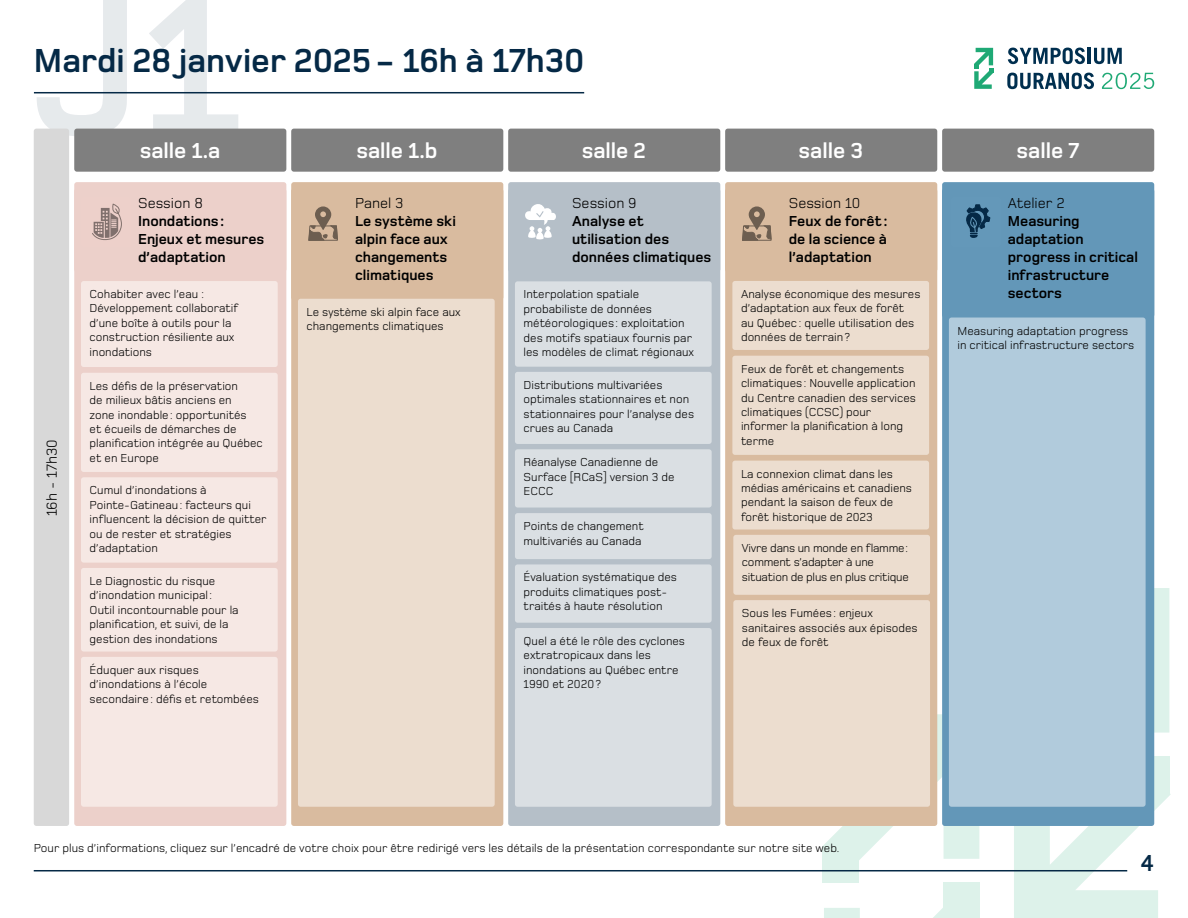
<style>
.page{position:relative;width:1188px;height:918px;background:#fff}
.page>*{position:absolute;margin:0;border:0;box-sizing:border-box;transform-origin:0 0}
.t1{font:700 202.5px "Foundry Monoline OT2";color:#052946}
.t2{font:700 34.5px "Foundry Monoline OT2";color:#052946}
.t3{font:700 24px "Foundry Monoline OT2";color:#052946}
.t4{font:700 22.5px "Foundry Monoline OT2";color:#fff}
.t5{font:700 15px/18px "Foundry Monoline OT2";color:#000}
.t6{font:15px "Foundry Monoline OT2";color:#000}
.t7{font:12px/14.4px "Foundry Monoline OT2";color:#000}
.t8{font:12px/14.4px "Foundry Monoline OT2";letter-spacing:-.02em;color:#000}
</style>
<div class="page">
<svg style="left:823px;top:714px;width:156px;height:158px"></svg>
<svg style="left:824px;top:895px;width:120px;height:23px"></svg>
<div style="left:822px;top:846px;width:37px;height:37px;background:#ddf2ea"></div>
<div style="left:944px;top:882px;width:36px;height:36px;background:#ddf2ea"></div>
<svg style="left:1154px;top:588px;width:15px;height:157px;background:#ddf1ea"></svg>
<svg style="left:1014px;top:794px;width:157px;height:124px"></svg>
<svg style="left:1154px;top:756px;width:16px;height:39px"></svg>
<div style="left:725px;top:182px;width:212px;height:644px;background:#d9bb9f;border-radius:3px"></div>
<div style="left:942px;top:182px;width:212px;height:644px;background:#6397b8;border-radius:3px"></div>
<svg style="left:966px;top:204px;width:24px;height:34px"></svg>
<div style="left:508px;top:182px;width:212px;height:644px;background:#b5bfc8;border-radius:3px"></div>
<svg style="left:525px;top:204px;width:31px;height:35px"></svg>
<div style="left:291px;top:182px;width:212px;height:644px;background:#d9bb9f;border-radius:3px"></div>
<svg style="left:308px;top:206px;width:30px;height:35px"></svg>
<svg style="left:742px;top:206px;width:30px;height:35px"></svg>
<div style="left:74px;top:182px;width:212px;height:644px;background:#ecd0ca;border-radius:3px"></div>
<svg style="left:92px;top:203px;width:30px;height:37px"></svg>
<hr style="left:34px;top:92px;width:550px;height:1px;background:#052946">
<hr style="left:34px;top:870px;width:1093px;height:1px;background:#052946">
<div style="left:74px;top:129px;width:212px;height:43px;background:#7f7f7f;border-radius:3px"></div>
<div style="left:34px;top:129px;width:35px;height:697px;background:#d8d8d8;border-radius:3px"></div>
<div style="left:81px;top:281px;width:197px;height:86px;background:#f6e8e4;border-radius:3px"></div>
<div style="left:515px;top:281px;width:197px;height:86px;background:#dadfe3;border-radius:3px"></div>
<div style="left:949px;top:318px;width:197px;height:489px;background:#b1cbdc;border-radius:3px"></div>
<div style="left:298px;top:299px;width:197px;height:508px;background:#ecddcf;border-radius:3px"></div>
<div style="left:732px;top:281px;width:197px;height:69px;background:#ecddcf;border-radius:3px"></div>
<div style="left:81px;top:373px;width:197px;height:99px;background:#f6e8e4;border-radius:3px"></div>
<div style="left:515px;top:372px;width:197px;height:72px;background:#dadfe3;border-radius:3px"></div>
<div style="left:732px;top:356px;width:197px;height:99px;background:#ecddcf;border-radius:3px"></div>
<div style="left:515px;top:449px;width:197px;height:59px;background:#dadfe3;border-radius:3px"></div>
<div style="left:732px;top:461px;width:197px;height:69px;background:#ecddcf;border-radius:3px"></div>
<div style="left:81px;top:477px;width:197px;height:86px;background:#f6e8e4;border-radius:3px"></div>
<div style="left:515px;top:513px;width:197px;height:46px;background:#dadfe3;border-radius:3px"></div>
<div style="left:733px;top:535px;width:197px;height:60px;background:#ecddcf;border-radius:3px"></div>
<div style="left:733px;top:600px;width:197px;height:207px;background:#ecddcf;border-radius:3px"></div>
<div style="left:81px;top:568px;width:197px;height:84px;background:#f6e8e4;border-radius:3px"></div>
<div style="left:81px;top:657px;width:197px;height:150px;background:#f6e8e4;border-radius:3px"></div>
<div style="left:515px;top:564px;width:197px;height:59px;background:#dadfe3;border-radius:3px"></div>
<div style="left:515px;top:628px;width:197px;height:179px;background:#dadfe3;border-radius:3px"></div>
<div style="left:508px;top:129px;width:212px;height:43px;background:#7f7f7f;border-radius:3px"></div>
<div style="left:291px;top:129px;width:212px;height:43px;background:#7f7f7f;border-radius:3px"></div>
<div style="left:725px;top:129px;width:212px;height:43px;background:#7f7f7f;border-radius:3px"></div>
<div style="left:942px;top:129px;width:212px;height:43px;background:#7f7f7f;border-radius:3px"></div>
<svg style="left:1008px;top:48px;width:77px;height:16px"></svg>
<hr style="left:1088px;top:48px;width:3px;height:16px;background:#002f4f">
<svg style="left:1094px;top:48px;width:28px;height:16px"></svg>
<svg style="left:1007px;top:73px;width:87px;height:16px"></svg>
<svg style="left:974px;top:48px;width:19px;height:41px"></svg>
<svg style="left:1102px;top:73px;width:52px;height:16px"></svg>
<h1 class="t1" style="left:31px;top:-71px;width:213px">J1</h1>
<h2 class="t2" style="left:34px;top:37px;width:552px">Mardi 28 janvier 2025- 16h à 17h30</h2>
<h3 class="t4" style="left:140px;top:135px;width:82px">salle 1.a</h3>
<h3 class="t4" style="left:356px;top:135px;width:83px">salle 1.b</h3>
<h3 class="t4" style="left:582px;top:135px;width:66px">salle 2</h3>
<h3 class="t4" style="left:799px;top:135px;width:66px">salle 3</h3>
<h3 class="t4" style="left:1016px;top:135px;width:64px">salle 7</h3>
<p class="t6" style="left:41px;top:516px;width:78px;rotate:-90deg">16h - 17h30</p>
<p class="t6" style="left:138px;top:192px;width:66px">Session 8</p>
<p class="t5" style="left:138px;top:211px;width:128px">Inondations:<br>Enjeux et mesures d’adaptation</p>
<p class="t6" style="left:355px;top:192px;width:50px">Panel 3</p>
<p class="t5" style="left:355px;top:211px;width:102px">Le système ski alpin face aux changements climatiques</p>
<p class="t6" style="left:572px;top:192px;width:66px">Session 9</p>
<p class="t5" style="left:572px;top:211px;width:141px">Analyse et utilisation des données climatiques</p>
<p class="t7" style="left:90px;top:286px;width:151px">Cohabiter avec l’eau :<br>Développement collaboratif d’une boîte à outils pour la construction résiliente aux inondations</p>
<p class="t7" style="left:524px;top:286px;width:172px">Interpolation spatiale probabiliste de données météorologiques: exploitation des motifs spatiaux fournis par les modèles de climat régionaux</p>
<p class="t7" style="left:307px;top:304px;width:156px">Le système ski alpin face aux changements climatiques</p>
<p class="t6" style="left:789px;top:192px;width:73px">Session 10</p>
<p class="t5" style="left:789px;top:211px;width:100px;text-align:justify">Feux de forêt : de la science à l’adaptation</p>
<p class="t7" style="left:741px;top:286px;width:181px">Analyse économique des mesures d’adaptation aux feux de forêt<br>au Québec: quelle utilisation des données de terrain?</p>
<p class="t7" style="left:741px;top:361px;width:177px">Feux de forêt et changements climatiques: Nouvelle application du Centre canadien des services climatiques (CCSC) pour informer la planification à long terme</p>
<p class="t7" style="left:90px;top:378px;width:175px">Les défis de la préservation<br>de milieux bâtis anciens en<br>zone inondable: opportunités<br>et écueils de démarches de planification intégrée au Québec et en Europe</p>
<p class="t7" style="left:524px;top:377px;width:172px">Distributions multivariées optimales stationnaires et non stationnaires pour l’analyse des crues au Canada</p>
<p class="t7" style="left:524px;top:454px;width:153px">Réanalyse Canadienne de<br>Surface [RCaS] version 3 de<br>ECCC</p>
<p class="t7" style="left:741px;top:466px;width:172px">La connexion climat dans les médias américains et canadiens pendant la saison de feux de forêt historique de 2023</p>
<p class="t7" style="left:90px;top:482px;width:178px">Cumul d’inondations à<br>Pointe-Gatineau: facteurs qui influencent la décision de quitter ou de rester et stratégies d’adaptation</p>
<p class="t7" style="left:524px;top:518px;width:122px">Points de changement multivariés au Canada</p>
<p class="t8" style="left:742px;top:540px;width:168px">Vivre dans un monde en flamme: comment s’adapter à une situation de plus en plus critique</p>
<p class="t7" style="left:742px;top:605px;width:177px">Sous les Fumées: enjeux sanitaires associés aux épisodes de feux de forêt</p>
<p class="t7" style="left:524px;top:569px;width:155px">Évaluation systématique des produits climatiques post&shy;traités à haute résolution</p>
<p class="t7" style="left:524px;top:633px;width:163px">Quel a été le rôle des cyclones extratropicaux dans les inondations au Québec entre<br>1990 et 2020?</p>
<p class="t7" style="left:90px;top:573px;width:151px">Le Diagnostic du risque d’inondation municipal :<br>Outil incontournable pour la planification, et suivi, de la gestion des inondations</p>
<p class="t7" style="left:90px;top:662px;width:171px">Éduquer aux risques d’inondations à l’école secondaire: défis et retombées</p>
<p class="t6" style="left:1008px;top:192px;width:58px">Atelier 2</p>
<p class="t5" style="left:1008px;top:211px;width:132px">Measuring adaptation progress in critical infrastructure sectors</p>
<p class="t7" style="left:958px;top:323px;width:178px">Measuring adaptation progress in critical infrastructure sectors</p>
<p class="t7" style="left:34px;top:840px;width:807px">Pour plus d’informations, cliquez sur l’encadré de votre choix pour être redirigé vers les détails de la présentation correspondante sur notre site web.</p>
<h3 class="t3" style="left:1141px;top:847px;width:15px">4</h3>
</div>
